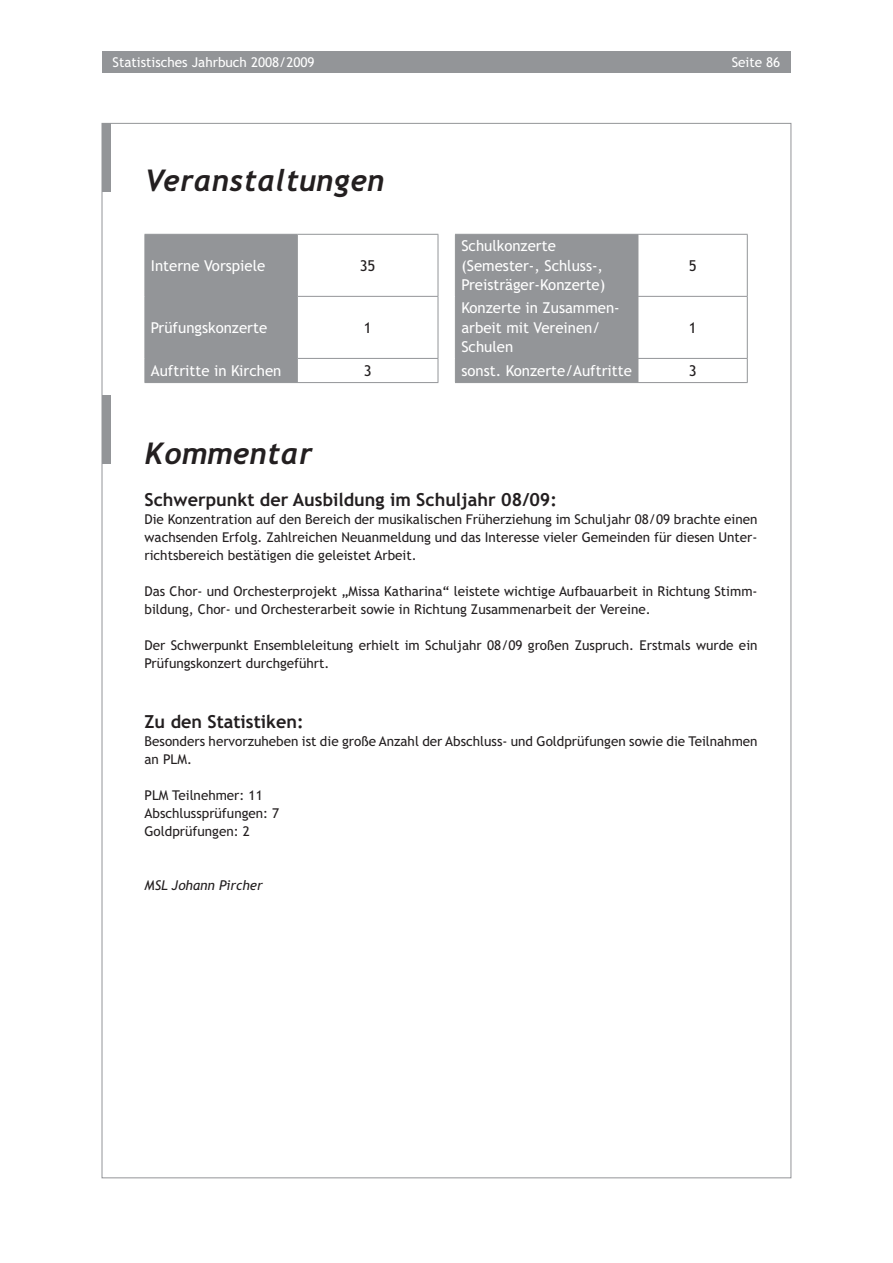
<style>
.page{position:relative;width:893px;height:1263px;background:#fff}
.page>*{position:absolute;margin:0;border:0;box-sizing:border-box;transform-origin:0 0}
.t1{font:italic 700 30px "Trebuchet";letter-spacing:.015em;color:#231f20}
.t2{font:700 18px "Trebuchet MS";color:#231f20}
.t3{font:15px/19.5px "Trebuchet MS";color:#fff}
.t4{font:15px "Trebuchet MS";color:#231f20}
.t5{font:13.5px/18px "Trebuchet MS";color:#231f20}
.t6{font:13.5px "Trebuchet MS";color:#fff}
.t7{font:italic 13.5px "Trebuchet MS";color:#231f20}
</style>
<div class="page">
<div style="left:102px;top:51px;width:689px;height:21px;background:#939598"></div>
<div style="left:102px;top:123px;width:8px;height:68px;background:#939598"></div>
<div style="left:102px;top:395px;width:8px;height:69px;background:#939598"></div>
<svg style="left:146px;top:234px;width:491px;height:149px;fill:#939598"></svg>
<hr style="left:145px;top:234px;width:152px;height:1px;background:#939598">
<hr style="left:145px;top:235px;width:1px;height:61px;background:#939598">
<hr style="left:297px;top:234px;width:141px;height:1px;background:#939598">
<hr style="left:297px;top:235px;width:1px;height:61px;background:#939598">
<hr style="left:438px;top:235px;width:1px;height:61px;background:#939598">
<hr style="left:145px;top:296px;width:152px;height:1px;background:#939598">
<hr style="left:145px;top:297px;width:1px;height:61px;background:#939598">
<hr style="left:297px;top:296px;width:141px;height:1px;background:#939598">
<hr style="left:297px;top:297px;width:1px;height:61px;background:#939598">
<hr style="left:438px;top:297px;width:1px;height:61px;background:#939598">
<hr style="left:145px;top:358px;width:152px;height:1px;background:#939598">
<svg style="left:145px;top:359px;width:1px;height:23px"></svg>
<hr style="left:297px;top:358px;width:141px;height:1px;background:#939598">
<svg style="left:297px;top:359px;width:1px;height:23px"></svg>
<svg style="left:438px;top:359px;width:1px;height:23px"></svg>
<hr style="left:145px;top:382px;width:293px;height:1px;background:#939598">
<hr style="left:455px;top:234px;width:183px;height:1px;background:#939598">
<hr style="left:455px;top:235px;width:1px;height:61px;background:#939598">
<hr style="left:638px;top:234px;width:110px;height:1px;background:#939598">
<hr style="left:637px;top:235px;width:1px;height:61px;background:#939598">
<hr style="left:747px;top:235px;width:1px;height:61px;background:#939598">
<hr style="left:455px;top:296px;width:183px;height:1px;background:#939598">
<hr style="left:455px;top:297px;width:1px;height:61px;background:#939598">
<hr style="left:638px;top:296px;width:110px;height:1px;background:#939598">
<hr style="left:637px;top:297px;width:1px;height:61px;background:#939598">
<hr style="left:747px;top:297px;width:1px;height:61px;background:#939598">
<hr style="left:455px;top:358px;width:183px;height:1px;background:#939598">
<svg style="left:455px;top:359px;width:1px;height:23px"></svg>
<hr style="left:638px;top:358px;width:110px;height:1px;background:#939598">
<svg style="left:637px;top:359px;width:1px;height:23px"></svg>
<svg style="left:747px;top:359px;width:1px;height:23px"></svg>
<hr style="left:455px;top:382px;width:293px;height:1px;background:#939598">
<p class="t6" style="left:113px;top:57px;width:204px">Statistisches Jahrbuch 2008/2009</p>
<p class="t6" style="left:732px;top:57px;width:50px">Seite 86</p>
<h1 class="t1" style="left:145px;top:164px;width:241px">Veranstaltungen</h1>
<p class="t3" style="left:151px;top:257px;width:116px">Interne Vorspiele</p>
<p class="t4" style="left:360px;top:260px;width:17px">35</p>
<p class="t3" style="left:151px;top:319px;width:118px">Prüfungskonzerte</p>
<p class="t4" style="left:364px;top:322px;width:9px">1</p>
<p class="t3" style="left:461px;top:238px;width:145px">Schulkonzerte (Semester-, Schluss-,<br>Preisträger-Konzerte)</p>
<p class="t3" style="left:461px;top:300px;width:160px">Konzerte in Zusammen&shy;arbeit mit Vereinen/<br>Schulen</p>
<p class="t4" style="left:689px;top:260px;width:9px">5</p>
<p class="t4" style="left:689px;top:322px;width:9px">1</p>
<p class="t3" style="left:151px;top:362px;width:132px">Auftritte in Kirchen</p>
<p class="t4" style="left:364px;top:365px;width:9px">3</p>
<p class="t3" style="left:461px;top:362px;width:172px">sonst. Konzerte/Auftritte</p>
<p class="t4" style="left:689px;top:365px;width:9px">3</p>
<h1 class="t1" style="left:145px;top:436px;width:169px">Kommentar</h1>
<h2 class="t2" style="left:145px;top:492px;width:414px">Schwerpunkt der Ausbildung im Schuljahr 08/09:</h2>
<p class="t5" style="left:145px;top:511px;width:614px;text-align:justify">Die Konzentration auf den Bereich der musikalischen Früherziehung im Schuljahr 08/09 brachte einen wachsenden Erfolg. Zahlreichen Neuanmeldung und das Interesse vieler Gemeinden für diesen Unter&shy;richtsbereich bestätigen die geleistet Arbeit.</p>
<p class="t5" style="left:145px;top:583px;width:614px">Das Chor- und Orchesterprojekt „Missa Katharina“ leistete wichtige Aufbauarbeit in Richtung Stimm&shy;bildung, Chor- und Orchesterarbeit sowie in Richtung Zusammenarbeit der Vereine.</p>
<p class="t5" style="left:145px;top:637px;width:614px">Der Schwerpunkt Ensembleleitung erhielt im Schuljahr 08/09 großen Zuspruch. Erstmals wurde ein<br>Prüfungskonzert durchgeführt.</p>
<h2 class="t2" style="left:145px;top:714px;width:161px">Zu den Statistiken:</h2>
<p class="t5" style="left:145px;top:733px;width:614px">Besonders hervorzuheben ist die große Anzahl der Abschluss- und Goldprüfungen sowie die Teilnahmen an PLM.</p>
<p class="t5" style="left:145px;top:787px;width:136px">PLM Teilnehmer: 11<br>Abschlussprüfungen: 7<br>Goldprüfungen: 2</p>
<p class="t7" style="left:145px;top:880px;width:120px">MSL Johann Pircher</p>
</div>
